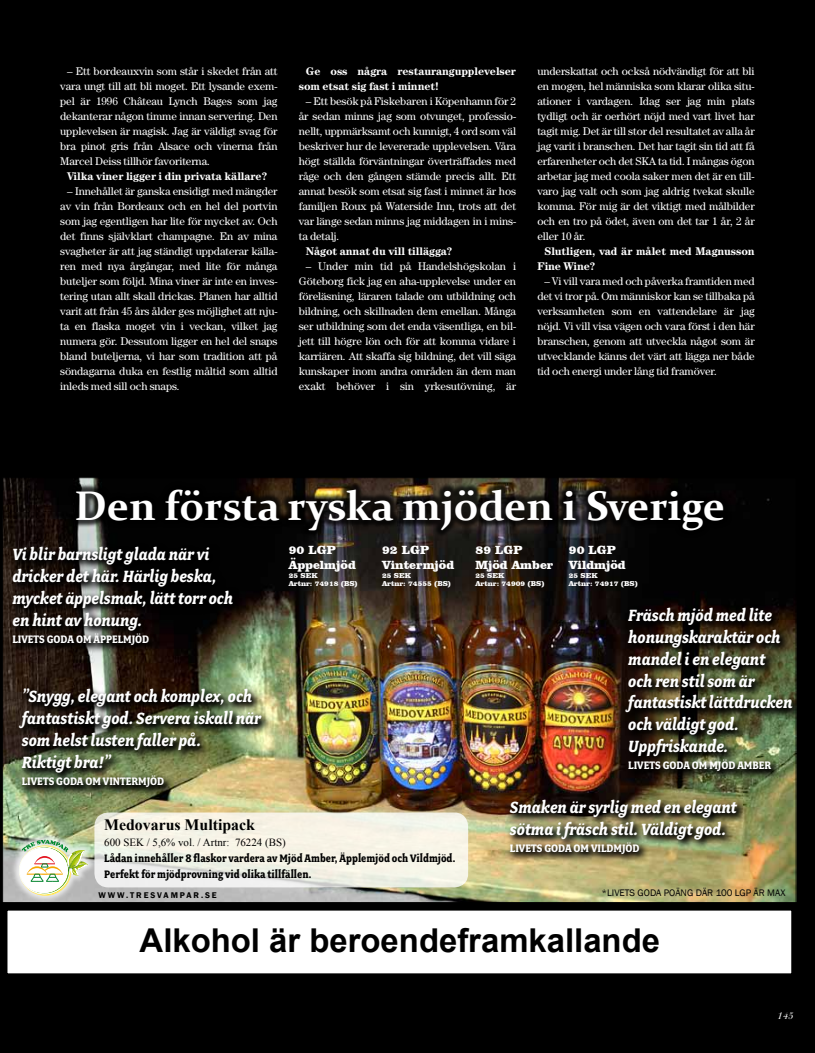
<style>
.page{position:relative;width:815px;height:1053px;background:#fff}
.page>*{position:absolute;margin:0;border:0;box-sizing:border-box;transform-origin:0 0}
.t1{font:700 41.38px "Constantia";color:#fff}
.t2{font:700 32.88px "Arial";color:#000}
.t3{font:italic 700 18.25px/21.9px "Fairplex Narrow";color:#fff}
.t4{font:700 15.88px "Times New Roman";color:#000}
.t5{font:700 12.12px/15.9px "Fairplex Narrow";color:#000}
.t6{font:700 12.12px "Fairplex Narrow";color:#fff}
.t7{font:900 12.12px/14.6px "Clarendon BT";color:#fff}
.t8{font:11.12px/15px "Century Std";letter-spacing:-.01em;color:#fff;text-align:justify}
.t9{font:700 11.12px/15px "Century Std";letter-spacing:-.01em;color:#fff}
.t10{font:11px "Times New Roman";color:#000}
.t11{font:italic 10px "Bauer Bodoni BT";color:#fff}
.t12{font:9.75px "Franklin Gothic";color:#000}
.t13{font:600 8.5px "Franklin Gothic";letter-spacing:.22em;color:#000}
.t14{font:900 7.25px/8.8px "Clarendon BT";color:#fff}
</style>
<div class="page">
<div style="left:0;top:0;width:815px;height:1052px;background:#000"></div>
<img style="left:4px;top:479px;width:790px;height:423px">
<div style="left:10px;top:830px;width:85px;height:72px;background:#fff;opacity:.75"></div>
<div style="left:20px;top:847px;width:48px;height:45px;background:#fff;border-radius:50%"></div>
<img style="left:22px;top:839px;width:66px;height:43px">
<div style="left:68px;top:480px;width:663px;height:57px;background:#000;opacity:.75"></div>
<svg style="left:94px;top:812px;width:374px;height:75px;background:#f2f1e6"></svg>
<svg style="left:8px;top:542px;width:234px;height:112px"></svg>
<svg style="left:621px;top:602px;width:173px;height:178px"></svg>
<img style="left:15px;top:683px;width:256px;height:113px">
<img style="left:505px;top:794px;width:241px;height:69px">
<svg style="left:4px;top:902px;width:790px;height:72px;background:#dcdcdc"></svg>
<p class="t8" style="left:60px;top:63px;width:219px;text-indent:7px">– Ett bordeauxvin som står i skedet från att vara ungt till att bli moget. Ett lysande exem&shy;pel är 1996 Château Lynch Bages som jag dekanterar någon timme innan servering. Den upplevelsen är magisk. Jag är väldigt svag för bra pinot gris från Alsace och vinerna från Marcel Deiss tillhör favoriterna.</p>
<p class="t9" style="left:67px;top:168px;width:201px">Vilka viner ligger i din privata källare?</p>
<p class="t8" style="left:60px;top:183px;width:219px;text-indent:7px">– Innehållet är ganska ensidigt med mängder av vin från Bordeaux och en hel del portvin som jag egentligen har lite för mycket av. Och det finns självklart champagne. En av mina svagheter är att jag ständigt uppdaterar källa&shy;ren med nya årgångar, med lite för många buteljer som följd. Mina viner är inte en inves&shy;tering utan allt skall drickas. Planen har alltid varit att från 45 års ålder ges möjlighet att nju&shy;ta en flaska moget vin i veckan, vilket jag numera gör. Dessutom ligger en hel del snaps bland buteljerna, vi har som tradition att på söndagarna duka en festlig måltid som alltid inleds med sill och snaps.</p>
<p class="t9" style="left:299px;top:63px;width:219px;text-indent:7px">Ge oss några restaurangupplevelser som etsat sig fast i minnet!</p>
<p class="t8" style="left:299px;top:93px;width:219px;text-indent:7px">– Ett besök på Fiskebaren i Köpenhamn för 2 år sedan minns jag som otvunget, professio&shy;nellt, uppmärksamt och kunnigt, 4 ord som väl beskriver hur de levererade upplevelsen. Våra högt ställda förväntningar överträffades med råge och den gången stämde precis allt. Ett annat besök som etsat sig fast i minnet är hos familjen Roux på Waterside Inn, trots att det var länge sedan minns jag middagen in i mins&shy;ta detalj.</p>
<p class="t9" style="left:306px;top:243px;width:148px">Något annat du vill tillägga?</p>
<p class="t8" style="left:299px;top:258px;width:219px;text-indent:7px">– Under min tid på Handelshögskolan i Göteborg fick jag en aha-upplevelse under en föreläsning, läraren talade om utbildning och bildning, och skillnaden dem emellan. Många ser utbildning som det enda väsentliga, en bil&shy;jett till högre lön och för att komma vidare i karriären. Att skaffa sig bildning, det vill säga kunskaper inom andra områden än dem man exakt behöver i sin yrkesutövning, är</p>
<p class="t8" style="left:537px;top:63px;width:219px">underskattat och också nödvändigt för att bli en mogen, hel människa som klarar olika situ&shy;ationer i vardagen. Idag ser jag min plats tydligt och är oerhört nöjd med vart livet har tagit mig. Det är till stor del resultatet av alla år jag varit i branschen. Det har tagit sin tid att få erfarenheter och det SKA ta tid. I mångas ögon arbetar jag med coola saker men det är en till&shy;varo jag valt och som jag aldrig tvekat skulle komma. För mig är det viktigt med målbilder och en tro på ödet, även om det tar 1 år, 2 år eller 10 år.</p>
<p class="t9" style="left:537px;top:243px;width:219px;text-indent:7px">Slutligen, vad är målet med Magnusson<br>Fine Wine?</p>
<p class="t8" style="left:537px;top:273px;width:219px;text-indent:7px">– Vi vill vara med och påverka framtiden med det vi tror på. Om människor kan se tillbaka på verksamheten som en vattendelare är jag nöjd. Vi vill visa vägen och vara först i den här branschen, genom att utveckla något som är utvecklande känns det värt att lägga ner både tid och energi under lång tid framöver.</p>
<h1 class="t1" style="left:74px;top:477px;width:652px">Den första ryska mjöden i Sverige</h1>
<h3 class="t3" style="left:12px;top:543px;width:222px">Vi blir barnsligt glada när vi dricker det här. Härlig beska, mycket äppelsmak, lätt torr och en hint av honung.</h3>
<p class="t6" style="left:12px;top:632px;width:138px">LIVETS GODA OM ÄPPELMJÖD</p>
<h3 class="t3" style="left:22px;top:685px;width:241px">”Snygg, elegant och komplex, och fantastiskt god. Servera iskall när som helst lusten faller på.<br>Riktigt bra!”</h3>
<p class="t6" style="left:22px;top:774px;width:144px">LIVETS GODA OM VINTERMJÖD</p>
<p class="t7" style="left:289px;top:542px;width:69px">90 LGP<br>Äppelmjöd</p>
<p class="t14" style="left:289px;top:570px;width:71px">25 SEK<br>Artnr: 74918 (BS)</p>
<p class="t7" style="left:382px;top:542px;width:74px">92 LGP<br>Vintermjöd</p>
<p class="t14" style="left:382px;top:570px;width:71px">25 SEK<br>Artnr: 74555 (BS)</p>
<h3 class="t4" style="left:104px;top:814px;width:152px">Medovarus Multipack</h3>
<p class="t10" style="left:104px;top:835px;width:183px">600 SEK / 5,6% vol. / Artnr: 76224 (BS)</p>
<p class="t5" style="left:104px;top:850px;width:353px">Lådan innehåller 8 flaskor vardera av Mjöd Amber, Äpplemjöd och Vildmjöd.<br>Perfekt för mjödprovning vid olika tillfällen.</p>
<p class="t13" style="left:99px;top:889px;width:120px">WWW.TRESVAMPAR.SE</p>
<p class="t7" style="left:475px;top:542px;width:79px">89 LGP<br>Mjöd Amber</p>
<p class="t14" style="left:475px;top:570px;width:71px">25 SEK<br>Artnr: 74909 (BS)</p>
<p class="t7" style="left:569px;top:542px;width:58px">90 LGP<br>Vildmjöd</p>
<p class="t14" style="left:569px;top:570px;width:71px">25 SEK<br>Artnr: 74917 (BS)</p>
<h3 class="t3" style="left:628px;top:604px;width:166px">Fräsch mjöd med lite honungskaraktär och mandel i en elegant och ren stil som är fantastiskt lättdrucken och väldigt god.<br>Uppfriskande.</h3>
<p class="t6" style="left:628px;top:758px;width:144px">LIVETS GODA OM MJÖD AMBER</p>
<h3 class="t3" style="left:510px;top:796px;width:228px">Smaken är syrlig med en elegant sötma i fräsch stil. Väldigt god.</h3>
<p class="t6" style="left:510px;top:841px;width:131px">LIVETS GODA OM VILDMJÖD</p>
<p class="t12" style="left:601px;top:886px;width:185px">*LIVETS GODA POÄNG DÄR 100 LGP ÄR MAX</p>
<h2 class="t2" style="left:140px;top:918px;width:522px">Alkohol är beroendeframkallande</h2>
<p class="t11" style="left:778px;top:1009px;width:18px">145</p>
</div>
